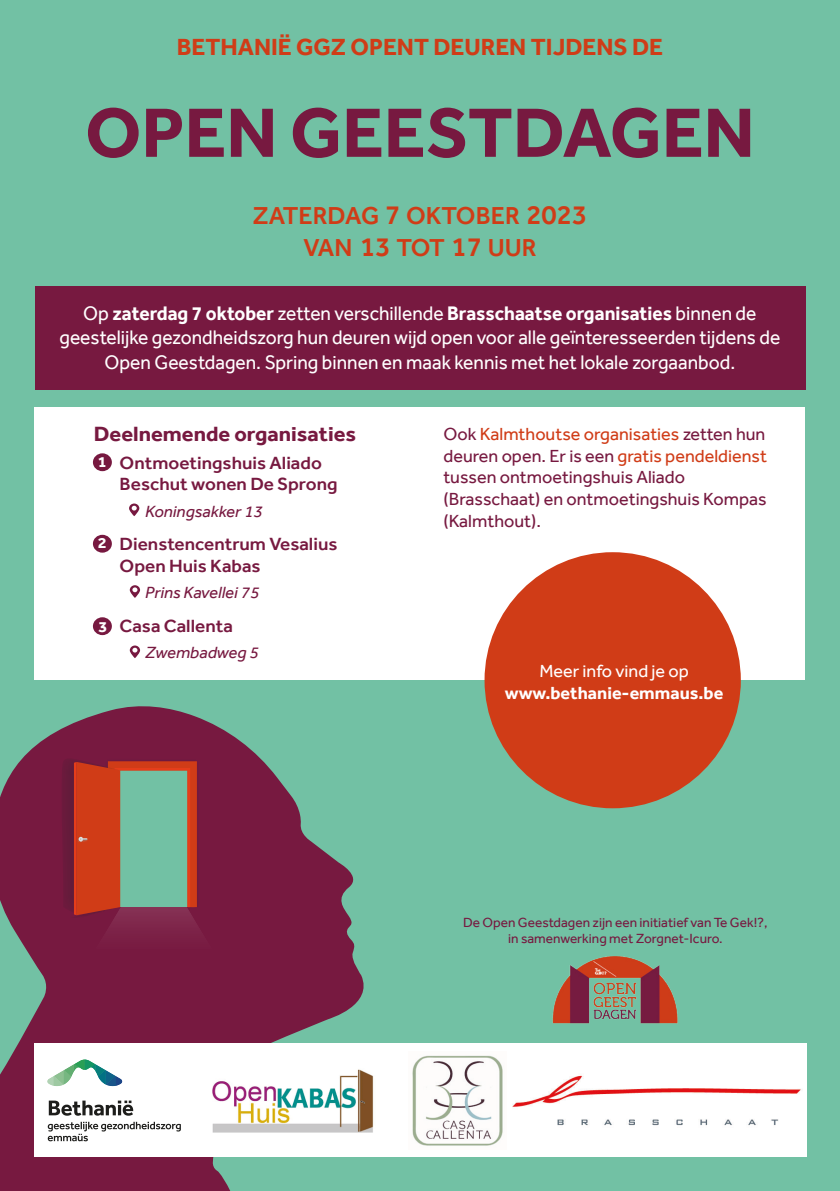
<style>
.page{position:relative;width:840px;height:1191px;background:#fff}
.page>*{position:absolute;margin:0;border:0;box-sizing:border-box;transform-origin:0 0}
.t1{font:700 72px "Effra CC";color:#771940}
.t2{font:500 25.2px/32px "Effra";color:#d03c17;text-align:center}
.t3{font:700 24px "Effra";color:#d03c17}
.t4{font:700 21.2px "Effra";color:#771940;scale:1.04 1}
.t5{font:20.2px/24.2px "Effra";color:#fff;text-align:center;scale:.95 1}
.t6{font:500 18.2px/21.8px "Effra";color:#771940;scale:1.04 1}
.t7{font:18px/21.6px "Effra";color:#771940}
.t8{font:700 18px "Effra";color:#fff}
.t9{font:18px "Effra";color:#fff}
.t10{font:italic 16.6px "Effra";color:#771940;scale:1.04 1}
.t11{font:700 15.6px "Effra";color:#fff;scale:1.06 1}
.t12{font:13.6px/16.4px "Effra";color:#771940;text-align:center}
.s1{font-size:28px}
.s2{font-weight:700}
.s3{color:#d03c17}
</style>
<div class="page">
<div style="left:0;top:0;width:839px;height:1191px;background:#72c1a4"></div>
<svg style="left:0;top:702px;width:374px;height:489px;fill:#771940"></svg>
<svg style="left:61px;top:756px;width:151px;height:193px"></svg>
<div style="left:34px;top:1043px;width:772px;height:114px;background:#fff"></div>
<svg style="left:48px;top:1100px;width:133px;height:41px"></svg>
<svg style="left:47px;top:1059px;width:76px;height:27px"></svg>
<img style="left:512px;top:1075px;width:289px;height:51px">
<img style="left:412px;top:1055px;width:91px;height:91px">
<img style="left:212px;top:1069px;width:162px;height:64px">
<div style="left:35px;top:286px;width:770px;height:103px;background:#771940"></div>
<img style="left:544px;top:946px;width:141px;height:90px">
<div style="left:34px;top:407px;width:770px;height:273px;background:#fff"></div>
<div style="left:93px;top:453px;width:19px;height:18px;background:#771940;border-radius:50%"></div>
<div style="left:93px;top:535px;width:19px;height:17px;background:#771940;border-radius:50%"></div>
<svg style="left:129px;top:503px;width:10px;height:13px"></svg>
<svg style="left:130px;top:585px;width:10px;height:13px"></svg>
<svg style="left:130px;top:645px;width:10px;height:13px"></svg>
<div style="left:93px;top:617px;width:19px;height:18px;background:#771940;border-radius:50%"></div>
<div style="left:484px;top:552px;width:256px;height:256px;background:#d03c17;border-radius:50%"></div>
<p class="t3" style="left:177px;top:32px;width:487px">BETHANIË GGZ OPENT DEUREN TĲDENS DE</p>
<h1 class="t1" style="left:85px;top:85px;width:670px">OPEN GEESTDAGEN</h1>
<p class="t2" style="left:252px;top:199px;width:336px">ZATERDAG <span class="s1">7</span> OKTOBER <span class="s1">2023<br></span>VAN <span class="s1">13</span> TOT <span class="s1">17</span> UUR</p>
<p class="t5" style="left:59px;top:301px;width:759px">Op <span class="s2">zaterdag 7 oktober</span> zetten verschillende <span class="s2">Brasschaatse organisaties</span> binnen de geestelĳke gezondheidszorg hun deuren wĳd open voor alle geïnteresseerden tĳdens de<br>Open Geestdagen. Spring binnen en maak kennis met het lokale zorgaanbod.</p>
<p class="t4" style="left:94px;top:421px;width:253px">Deelnemende organisaties</p>
<p class="t6" style="left:119px;top:451px;width:211px">Ontmoetingshuis Aliado<br>Beschut wonen De Sprong</p>
<p class="t10" style="left:145px;top:501px;width:115px">Koningsakker 13</p>
<p class="t6" style="left:119px;top:533px;width:211px">Dienstencentrum Vesalius<br>Open Huis Kabas</p>
<p class="t10" style="left:145px;top:583px;width:111px">Prins Kavellei 75</p>
<p class="t6" style="left:119px;top:615px;width:110px">Casa Callenta</p>
<p class="t10" style="left:145px;top:643px;width:111px">Zwembadweg 5</p>
<p class="t11" style="left:98px;top:452px;width:10px">1</p>
<p class="t11" style="left:98px;top:533px;width:10px">2</p>
<p class="t11" style="left:98px;top:617px;width:10px">3</p>
<p class="t7" style="left:443px;top:423px;width:325px">Ook <span class="s3">Kalmthoutse organisaties</span> zetten hun deuren open. Er is een <span class="s3">gratis pendeldienst </span>tussen ontmoetingshuis Aliado (Brasschaat) en ontmoetingshuis Kompas (Kalmthout).</p>
<p class="t9" style="left:539px;top:660px;width:151px">Meer info vind je op</p>
<p class="t8" style="left:504px;top:682px;width:220px">www.bethanie-emmaus.be</p>
<p class="t12" style="left:462px;top:913px;width:306px">De Open Geestdagen zĳn een initiatief van Te Gek!?, in samenwerking met Zorgnet-Icuro.</p>
</div>
